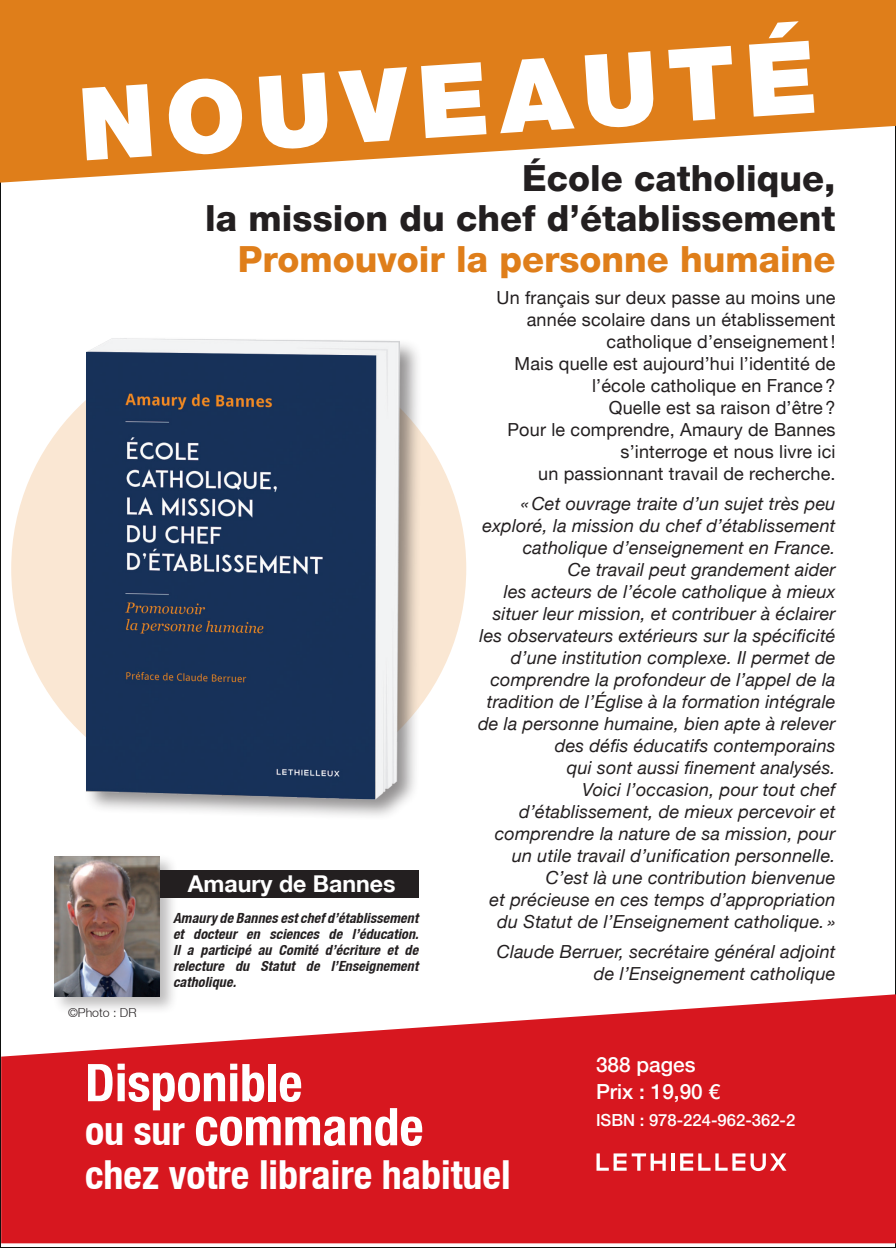
<style>
.page{position:relative;width:896px;height:1248px;background:#fff}
.page>*{position:absolute;margin:0;border:0;box-sizing:border-box;transform-origin:0 0}
.t1{font:900 101px "Helvetica Neue LT";color:#fff}
.t2{font:700 condensed 52px/44px "Helvetica Neue LT";color:#fff}
.t3{font:700 condensed 40px "Helvetica Neue LT";color:#fff}
.t4{font:800 36px/40px "Helvetica Neue LT";color:#231f20;text-align:right}
.t5{font:800 36px "Helvetica Neue LT";color:#df7e1a}
.t6{font:700 23.2px "Helvetica Neue LT";color:#fff}
.t7{font:500 20.8px/27px "Helvetica Neue LT";color:#fff}
.t8{font:italic 18px/22px "Helvetica Neue LT";letter-spacing:.01em;color:#231f20;text-align:right}
.t9{font:18px/22px "Helvetica Neue LT";letter-spacing:.01em;color:#231f20;text-align:right}
.t10{font:500 16.6px "Helvetica Neue LT";color:#fff}
.t11{font:italic 700 condensed 14px/16px "Helvetica Neue LT";letter-spacing:.01em;color:#231f20;text-align:justify}
.t12{font:300 12.4px "Helvetica Neue LT";color:#231f20}
.s1{font-size:40px}
</style>
<div class="page">
<svg style="left:1px;top:994px;width:895px;height:249px;background:#db3239"></svg>
<svg style="left:0;top:0;width:896px;height:183px;fill:#df7e1a"></svg>
<div style="left:11px;top:341px;width:455px;height:455px;background:#fae7d3;border-radius:50%"></div>
<div style="left:83px;top:336px;width:340px;height:485px;background:#231f20;opacity:.5"></div>
<img style="left:87px;top:336px;width:331px;height:477px">
<div style="left:87px;top:870px;width:331px;height:27px;background:#231f20"></div>
<svg style="left:596px;top:1153px;width:30px;height:17px"></svg>
<svg style="left:632px;top:1153px;width:34px;height:17px"></svg>
<hr style="left:671px;top:1153px;width:3px;height:17px;background:#fff">
<svg style="left:680px;top:1153px;width:106px;height:17px"></svg>
<div style="left:52px;top:853px;width:127px;height:162px;background:#231f20;opacity:.3"></div>
<img style="left:55px;top:856px;width:105px;height:140px">
<h1 class="t1" style="left:74px;top:66px;width:741px;rotate:-4deg">NOUVEAUTÉ</h1>
<h3 class="t4" style="left:205px;top:158px;width:632px">École catholique,<br>la mission du chef d’établissement</h3>
<h3 class="t5" style="left:238px;top:238px;width:599px">Promouvoir la personne humaine</h3>
<p class="t9" style="left:496px;top:286px;width:340px">Un français sur deux passe au moins une année scolaire dans un établissement catholique d’enseignement!<br>Mais quelle est aujourd’hui l’identité de l’école catholique en France ?<br>Quelle est sa raison d’être ?<br>Pour le comprendre, Amaury de Bannes s’interroge et nous livre ici<br>un passionnant travail de recherche.</p>
<p class="t8" style="left:478px;top:492px;width:359px">« Cet ouvrage traite d’un sujet très peu exploré, la mission du chef d’établissement catholique d’enseignement en France.<br>Ce travail peut grandement aider<br>les acteurs de l’école catholique à mieux situer leur mission, et contribuer à éclairer les observateurs extérieurs sur la spécificité d’une institution complexe. Il permet de comprendre la profondeur de l’appel de la tradition de l’Église à la formation intégrale de la personne humaine, bien apte à relever des défis éducatifs contemporains<br>qui sont aussi finement analysés.<br>Voici l’occasion, pour tout chef d’établissement, de mieux percevoir et comprendre la nature de sa mission, pour un utile travail d’unification personnelle.<br>C’est là une contribution bienvenue<br>et précieuse en ces temps d’appropriation du Statut de l’Enseignement catholique. »</p>
<p class="t8" style="left:497px;top:940px;width:340px">Claude Berruer, secrétaire général adjoint de l’Enseignement catholique</p>
<p class="t6" style="left:188px;top:869px;width:209px">Amaury de Bannes</p>
<p class="t11" style="left:173px;top:910px;width:247px">Amaury de Bannes est chef d’établissement et docteur en sciences de l’éducation.<br>Il a participé au Comité d’écriture et de relecture du Statut de l’Enseignement catholique.</p>
<p class="t12" style="left:68px;top:1005px;width:70px">©Photo : DR</p>
<h2 class="t2" style="left:85px;top:1059px;width:340px">Disponible<br><span class="s1">ou sur</span> commande</h2>
<h3 class="t3" style="left:85px;top:1150px;width:427px">chez votre libraire habituel</h3>
<p class="t7" style="left:596px;top:1050px;width:126px">388 pages<br>Prix : 19,90 €</p>
<p class="t10" style="left:596px;top:1109px;width:201px">ISBN : 978-224-962-362-2</p>
</div>
